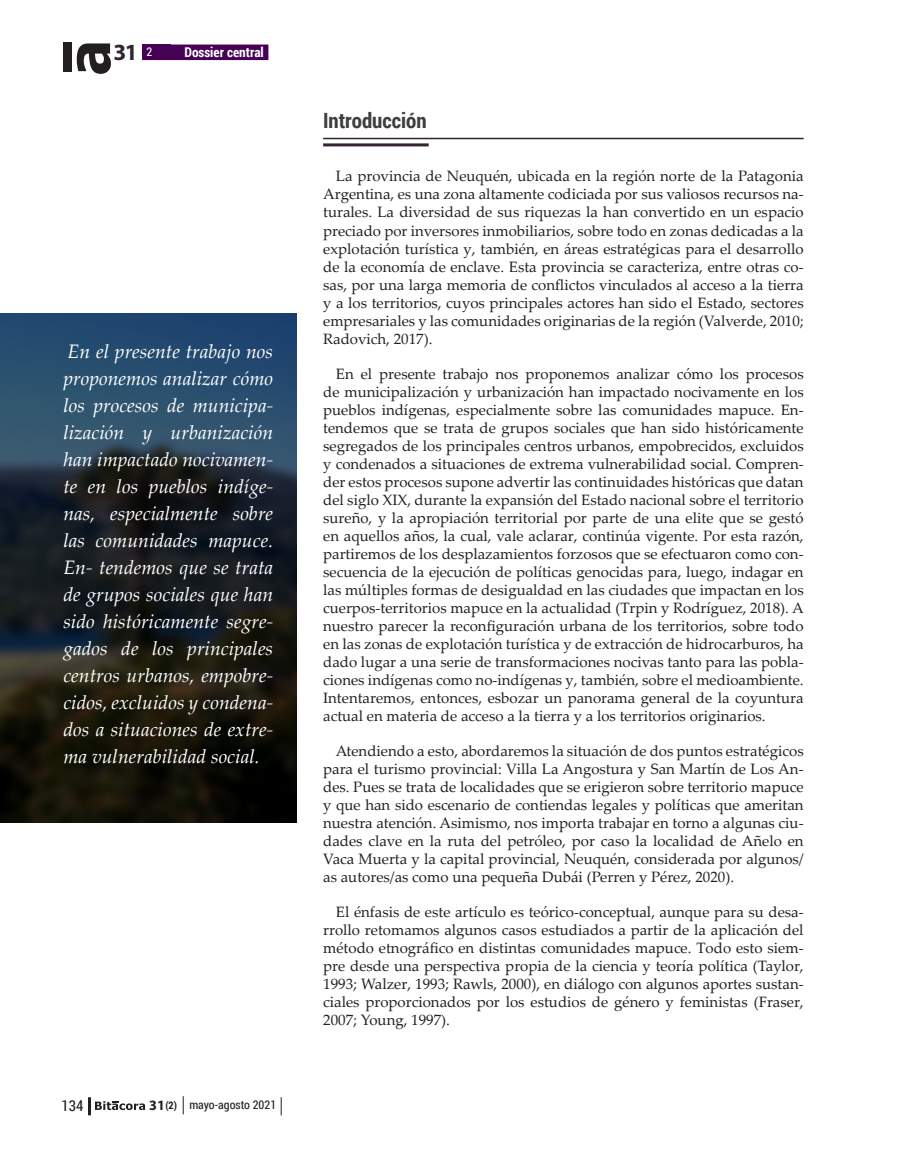
<style>
.page{position:relative;width:910px;height:1166px;background:#fff}
.page>*{position:absolute;margin:0;border:0;box-sizing:border-box;transform-origin:0 0}
.t1{font:700 23.25px "Myriad Pro";color:#322433}
.SubTITULO{font:700 21px "Roboto Condensed";color:#3e3e3f}
.DESTACADo_intro{font:italic 19.5px/27px "Palatino Linotype";color:#fff;text-align:justify}
.CorridoGRAL{font:15px/18px "Palatino Linotype";color:#231f20;text-align:justify}
.t2{font:15px "Roboto Condensed";color:#231f20}
.t3{font:700 13.5px "Roboto Condensed";color:#fff}
.t4{font:12px "Roboto Condensed";color:#231f20}
.t5{font:700 10.5px "Roboto Condensed";color:#231f20}
.s1{font-family:"Roboto Condensed";font-weight:400;font-size:12px;color:#fff}
.s2{font-family:"Myriad Pro";font-size:14.25px}
</style>
<div class="page">
<hr style="left:88px;top:1096px;width:3px;height:18px;background:#231f20">
<svg style="left:170px;top:45px;width:98px;height:15px"></svg>
<svg style="left:183px;top:1096px;width:1px;height:17px"></svg>
<svg style="left:95px;top:1101px;width:50px;height:8px"></svg>
<div style="left:142px;top:45px;width:28px;height:15px;background:#460054"></div>
<div style="left:63px;top:43px;width:9px;height:29px;background:#231f20"></div>
<svg style="left:77px;top:43px;width:34px;height:31px"></svg>
<svg style="left:281px;top:1097px;width:1px;height:18px"></svg>
<img style="left:0;top:313px;width:297px;height:509px">
<hr style="left:323px;top:138px;width:481px;height:1px;background:#322433">
<hr style="left:354px;top:143px;width:75px;height:3px;background:#322433">
<hr style="left:323px;top:143px;width:31px;height:3px;background:#322433">
<h1 class="t1" style="left:114px;top:37px;width:40px">31 <span class="s1">2</span></h1>
<p class="t3" style="left:184px;top:43px;width:81px">Dossier central</p>
<p class="DESTACADo_intro" style="left:63px;top:337px;width:211px">En el presente trabajo nos proponemos analizar cómo los procesos de municipa&shy;lización y urbanización han impactado nocivamen&shy;te en los pueblos indíge&shy;nas, especialmente sobre las comunidades mapuce.<br>En- tendemos que se trata de grupos sociales que han sido históricamente segre&shy;gados de los principales centros urbanos, empobre&shy;cidos, excluidos y condena&shy;dos a situaciones de extre&shy;ma vulnerabilidad social.</p>
<p class="t2" style="left:62px;top:1095px;width:23px">134</p>
<p class="t5" style="left:149px;top:1097px;width:29px"><span class="s2">31</span>(2)</p>
<p class="t4" style="left:189px;top:1096px;width:88px">mayo-agosto 2021</p>
<p class="SubTITULO" style="left:323px;top:106px;width:105px">Introducción</p>
<p class="CorridoGRAL" style="left:323px;top:167px;width:482px;text-indent:13px">La provincia de Neuquén, ubicada en la región norte de la Patagonia Argentina, es una zona altamente codiciada por sus valiosos recursos na&shy;turales. La diversidad de sus riquezas la han convertido en un espacio preciado por inversores inmobiliarios, sobre todo en zonas dedicadas a la explotación turística y, también, en áreas estratégicas para el desarrollo de la economía de enclave. Esta provincia se caracteriza, entre otras co&shy;sas, por una larga memoria de conflictos vinculados al acceso a la tierra y a los territorios, cuyos principales actores han sido el Estado, sectores empresariales y las comunidades originarias de la región (Valverde, 2010; Radovich, 2017).</p>
<p class="CorridoGRAL" style="left:323px;top:364px;width:482px;text-indent:13px">En el presente trabajo nos proponemos analizar cómo los procesos de municipalización y urbanización han impactado nocivamente en los pueblos indígenas, especialmente sobre las comunidades mapuce. En&shy;tendemos que se trata de grupos sociales que han sido históricamente segregados de los principales centros urbanos, empobrecidos, excluidos y condenados a situaciones de extrema vulnerabilidad social. Compren&shy;der estos procesos supone advertir las continuidades históricas que datan del siglo XIX, durante la expansión del Estado nacional sobre el territorio sureño, y la apropiación territorial por parte de una elite que se gestó en aquellos años, la cual, vale aclarar, continúa vigente. Por esta razón, partiremos de los desplazamientos forzosos que se efectuaron como con&shy;secuencia de la ejecución de políticas genocidas para, luego, indagar en las múltiples formas de desigualdad en las ciudades que impactan en los cuerpos-territorios mapuce en la actualidad (Trpin y Rodríguez, 2018). A nuestro parecer la reconfiguración urbana de los territorios, sobre todo en las zonas de explotación turística y de extracción de hidrocarburos, ha dado lugar a una serie de transformaciones nocivas tanto para las pobla&shy;ciones indígenas como no-indígenas y, también, sobre el medioambiente.<br>Intentaremos, entonces, esbozar un panorama general de la coyuntura actual en materia de acceso a la tierra y a los territorios originarios.</p>
<p class="CorridoGRAL" style="left:323px;top:741px;width:482px;text-indent:13px">Atendiendo a esto, abordaremos la situación de dos puntos estratégicos para el turismo provincial: Villa La Angostura y San Martín de Los An&shy;des. Pues se trata de localidades que se erigieron sobre territorio mapuce y que han sido escenario de contiendas legales y políticas que ameritan nuestra atención. Asimismo, nos importa trabajar en torno a algunas ciu&shy;dades clave en la ruta del petróleo, por caso la localidad de Añelo en Vaca Muerta y la capital provincial, Neuquén, considerada por algunos/ as autores/as como una pequeña Dubái (Perren y Pérez, 2020).</p>
<p class="CorridoGRAL" style="left:323px;top:902px;width:482px;text-indent:13px">El énfasis de este artículo es teórico-conceptual, aunque para su desa&shy;rrollo retomamos algunos casos estudiados a partir de la aplicación del método etnográfico en distintas comunidades mapuce. Todo esto siem&shy;pre desde una perspectiva propia de la ciencia y teoría política (Taylor, 1993; Walzer, 1993; Rawls, 2000), en diálogo con algunos aportes sustan&shy;ciales proporcionados por los estudios de género y feministas (Fraser, 2007; Young, 1997).</p>
</div>
